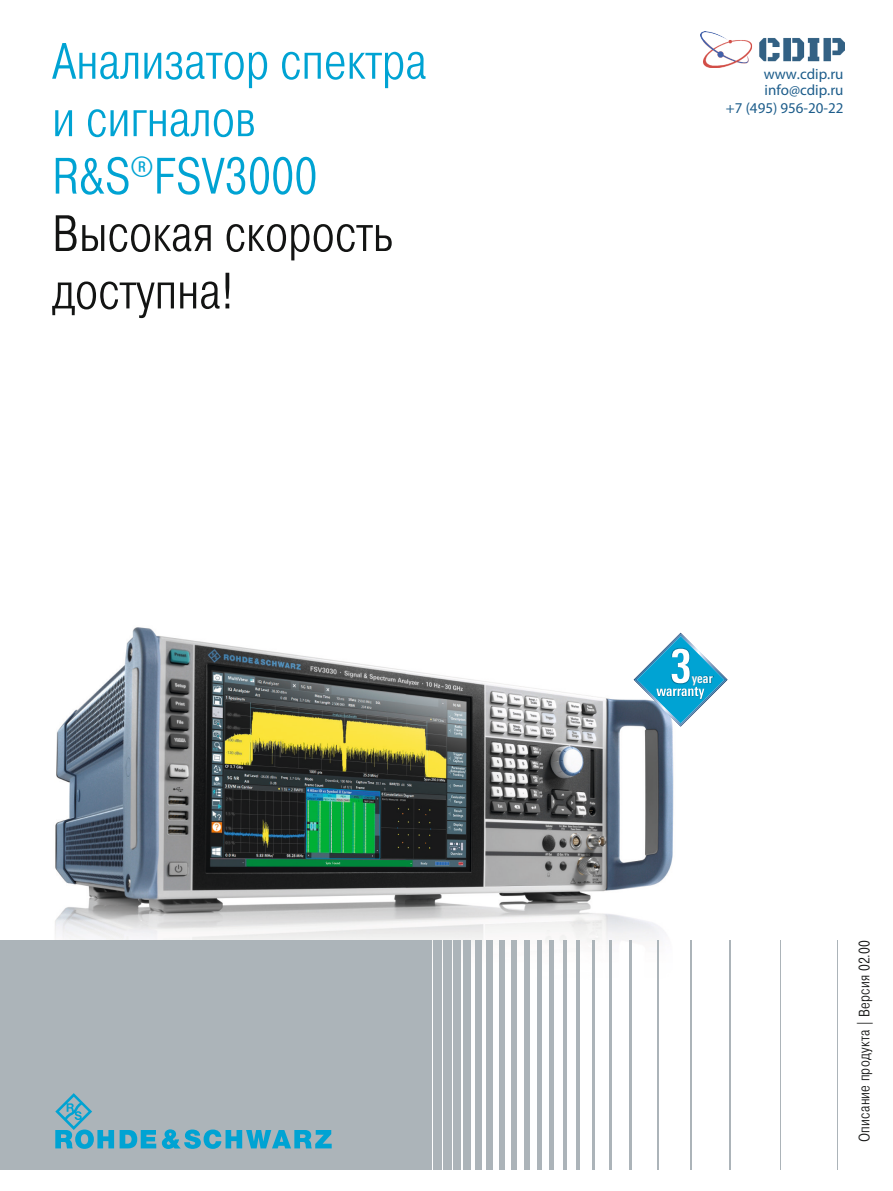
<style>
.page{position:relative;width:893px;height:1191px;background:#fff}
.page>*{position:absolute;margin:0;border:0;box-sizing:border-box;transform-origin:0 0}
.t1{font:300 51px/57.4px "Pragmatica Cond";color:#00a3d3}
.t2{font:15px/17.4px "Myriad Pro";color:#1d5d8b;text-align:right}
.t3{font:300 15px "Pragmatica Cond";letter-spacing:.015em;color:#131413}
.t4{font:700 13.35px "Linotype Univers 620 Cn";color:#fff}
.s1{color:#131413}
</style>
<div class="page">
<img style="left:55px;top:627px;width:675px;height:506px">
<div style="left:0;top:940px;width:432px;height:230px;background:#acb4b9"></div>
<div style="left:433px;top:940px;width:9px;height:230px;background:#acb4b9"></div>
<div style="left:443px;top:940px;width:8px;height:230px;background:#acb4b9"></div>
<div style="left:453px;top:940px;width:8px;height:230px;background:#acb4b9"></div>
<div style="left:464px;top:940px;width:7px;height:230px;background:#acb4b9"></div>
<div style="left:475px;top:940px;width:6px;height:230px;background:#acb4b9"></div>
<div style="left:487px;top:940px;width:6px;height:230px;background:#acb4b9"></div>
<div style="left:499px;top:940px;width:6px;height:230px;background:#acb4b9"></div>
<div style="left:511px;top:940px;width:6px;height:230px;background:#acb4b9"></div>
<div style="left:524px;top:940px;width:5px;height:230px;background:#acb4b9"></div>
<hr style="left:537px;top:940px;width:4px;height:230px;background:#acb4b9">
<hr style="left:550px;top:940px;width:4px;height:230px;background:#acb4b9">
<hr style="left:563px;top:940px;width:4px;height:230px;background:#acb4b9">
<hr style="left:576px;top:940px;width:4px;height:230px;background:#acb4b9">
<hr style="left:592px;top:940px;width:3px;height:230px;background:#acb4b9">
<hr style="left:609px;top:940px;width:3px;height:230px;background:#acb4b9">
<hr style="left:630px;top:940px;width:2px;height:230px;background:#acb4b9">
<hr style="left:658px;top:940px;width:1px;height:230px;background:#acb4b9">
<hr style="left:690px;top:940px;width:2px;height:230px;background:#acb4b9">
<hr style="left:730px;top:940px;width:1px;height:230px;background:#acb4b9">
<hr style="left:780px;top:940px;width:1px;height:230px;background:#acb4b9">
<hr style="left:837px;top:940px;width:1px;height:230px;background:#acb4b9">
<svg style="left:120px;top:1130px;width:36px;height:18px"></svg>
<svg style="left:55px;top:1093px;width:59px;height:56px"></svg>
<svg style="left:162px;top:1129px;width:170px;height:20px"></svg>
<svg style="left:634px;top:632px;width:94px;height:95px"></svg>
<img style="left:692px;top:671px;width:21px;height:15px">
<img style="left:700px;top:32px;width:145px;height:35px">
<p class="t1" style="left:52px;top:33px;width:377px">Анализатор спектра и сигналов<br>R&amp;S<sup>®</sup>FSV3000<br><span class="s1">Высокая скорость доступна!</span></p>
<p class="t2" style="left:726px;top:65px;width:119px">www.cdip.ru info@cdip.ru<br>+7 (495) 956-20-22</p>
<p class="t4" style="left:692px;top:670px;width:22px">year</p>
<p class="t3" style="left:855px;top:1141px;width:203px;rotate:-90deg">Описание продукта | Версия 02.00</p>
</div>
